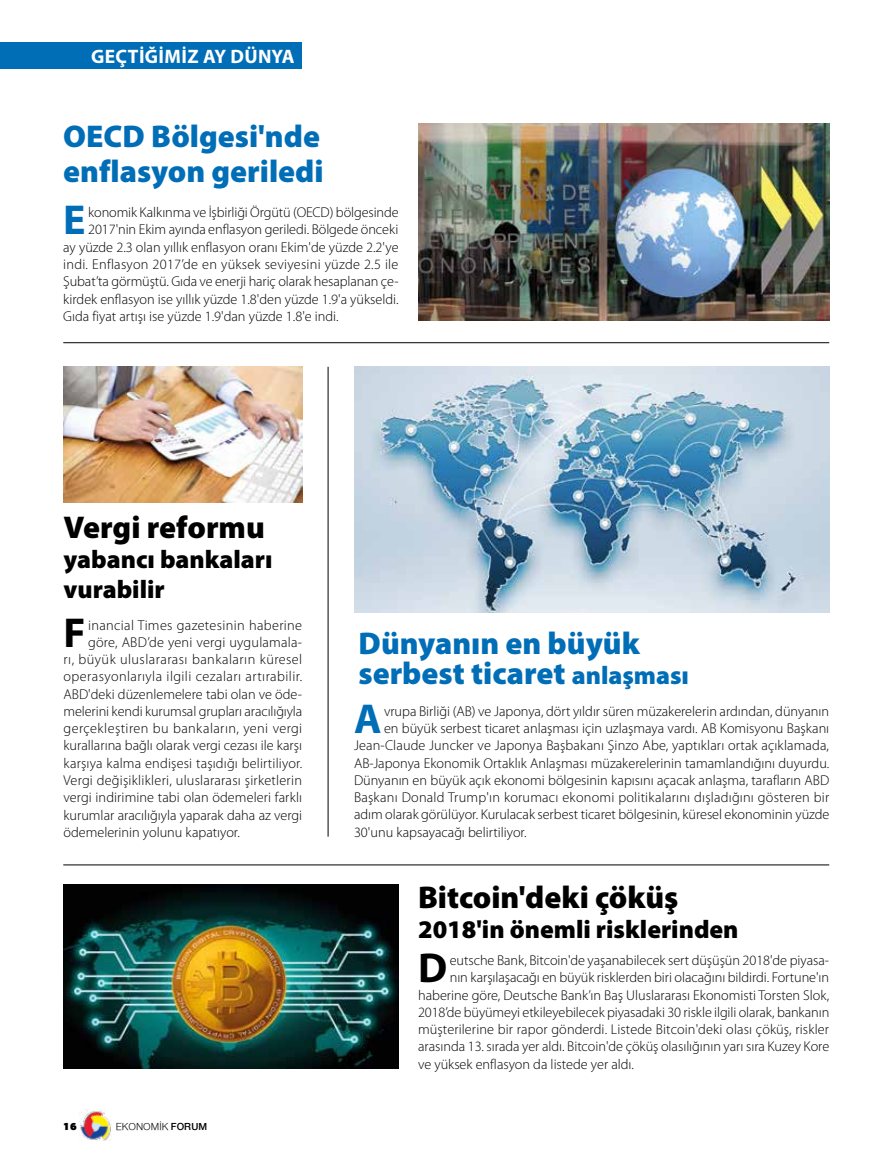
<style>
.page{position:relative;width:893px;height:1170px;background:#fff}
.page>*{position:absolute;margin:0;border:0;box-sizing:border-box;transform-origin:0 0}
.t1{font:700 42px "Myriad Pro";color:#006eb7}
.t2{font:700 42px "Myriad Pro";color:#000}
.t3{font:900 31.5px/30px "Myriad Pro";color:#006eb7}
.t4{font:900 31.5px "Myriad Pro";color:#000}
.t5{font:900 25.5px/30px "Myriad Pro";color:#000}
.t6{font:700 19.5px "Myriad Pro";letter-spacing:.02em;color:#fff}
.t7{font:300 14.25px "Myriad Pro";color:#000}
.t8{font:300 14.25px "Myriad Pro";letter-spacing:.03em;color:#000}
.t9{font:300 14.25px "Myriad Pro";letter-spacing:.02em;color:#000}
.t10{font:300 14.25px "Myriad Pro";letter-spacing:.025em;color:#000}
.t11{font:10.5px "Nimbus Sans Novus";color:#000}
.t12{font:900 10.5px "PF Agora Sans Pro";color:#000}
.s1{font-weight:600}
.s2{font-size:25.5px}
</style>
<div class="page">
<img style="left:80px;top:1109px;width:31px;height:31px">
<img style="left:354px;top:367px;width:475px;height:245px">
<img style="left:418px;top:123px;width:411px;height:198px">
<div style="left:0;top:43px;width:302px;height:26px;background:#006eb7"></div>
<hr style="left:328px;top:367px;width:1px;height:469px;background:#000">
<hr style="left:63px;top:342px;width:766px;height:1px;background:#000">
<hr style="left:63px;top:864px;width:766px;height:1px;background:#000">
<img style="left:64px;top:367px;width:238px;height:135px">
<img style="left:63px;top:884px;width:336px;height:184px">
<h3 class="t6" style="left:91px;top:45px;width:205px">GEÇTİĞİMİZ AY DÜNYA</h3>
<h2 class="t3" style="left:63px;top:119px;width:262px;line-height:34.5px">OECD Bölgesi'nde enflasyon geriledi</h2>
<h1 class="t1" style="left:63px;top:197px;width:24px">E</h1>
<p class="t7" style="left:88px;top:204px;width:312px">konomik Kalkınma ve İşbirliği Örgütü (OECD) bölgesinde</p>
<p class="t7" style="left:88px;top:222px;width:312px">2017'nin Ekim ayında enflasyon geriledi. Bölgede önceki</p>
<p class="t7" style="left:63px;top:239px;width:337px">ay yüzde 2.3 olan yıllık enflasyon oranı Ekim'de yüzde 2.2'ye</p>
<p class="t9" style="left:63px;top:256px;width:337px">indi. Enflasyon 2017’de en yüksek seviyesini yüzde 2.5 ile</p>
<p class="t7" style="left:63px;top:274px;width:337px">Şubat’ta görmüştü. Gıda ve enerji hariç olarak hesaplanan çe-</p>
<p class="t7" style="left:63px;top:291px;width:337px">kirdek enflasyon ise yıllık yüzde 1.8'den yüzde 1.9'a yükseldi.</p>
<p class="t7" style="left:63px;top:308px;width:277px">Gıda fiyat artışı ise yüzde 1.9'dan yüzde 1.8'e indi.</p>
<h2 class="t4" style="left:64px;top:509px;width:203px">Vergi reformu</h2>
<h3 class="t5" style="left:64px;top:544px;width:210px">yabancı bankaları vurabilir</h3>
<h1 class="t2" style="left:64px;top:609px;width:24px">F</h1>
<p class="t10" style="left:88px;top:617px;width:216px">inancial Times gazetesinin haberine</p>
<p class="t7" style="left:88px;top:634px;width:215px">göre, ABD’de yeni vergi uygulamala-</p>
<p class="t8" style="left:64px;top:651px;width:240px">rı, büyük uluslararası bankaların küresel</p>
<p class="t8" style="left:64px;top:668px;width:240px">operasyonlarıyla ilgili cezaları artırabilir.</p>
<p class="t7" style="left:64px;top:686px;width:240px">ABD'deki düzenlemelere tabi olan ve öde-</p>
<p class="t7" style="left:64px;top:703px;width:240px">melerini kendi kurumsal grupları aracılığıyla</p>
<p class="t8" style="left:64px;top:720px;width:240px">gerçekleştiren bu bankaların, yeni vergi</p>
<p class="t7" style="left:64px;top:737px;width:240px">kurallarına bağlı olarak vergi cezası ile karşı</p>
<p class="t7" style="left:64px;top:755px;width:240px">karşıya kalma endişesi taşıdığı belirtiliyor.</p>
<p class="t7" style="left:64px;top:772px;width:240px">Vergi değişiklikleri, uluslararası şirketlerin</p>
<p class="t7" style="left:64px;top:789px;width:240px">vergi indirimine tabi olan ödemeleri farklı</p>
<p class="t7" style="left:64px;top:806px;width:240px">kurumlar aracılığıyla yaparak daha az vergi</p>
<p class="t7" style="left:64px;top:824px;width:178px">ödemelerinin yolunu kapatıyor.</p>
<p class="t12" style="left:63px;top:1119px;width:15px">16</p>
<p class="t11" style="left:116px;top:1120px;width:93px">EKONOMİK <span class="s1">FORUM</span></p>
<h2 class="t3" style="left:359px;top:628px;width:332px">Dünyanın en büyük serbest ticaret <span class="s2">anlaşması</span></h2>
<h1 class="t1" style="left:354px;top:695px;width:29px">A</h1>
<p class="t7" style="left:384px;top:703px;width:446px">vrupa Birliği (AB) ve Japonya, dört yıldır süren müzakerelerin ardından, dünyanın</p>
<p class="t7" style="left:384px;top:720px;width:447px">en büyük serbest ticaret anlaşması için uzlaşmaya vardı. AB Komisyonu Başkanı</p>
<p class="t7" style="left:354px;top:737px;width:477px">Jean-Claude Juncker ve Japonya Başbakanı Şinzo Abe, yaptıkları ortak açıklamada,</p>
<p class="t7" style="left:354px;top:755px;width:477px">AB-Japonya Ekonomik Ortaklık Anlaşması müzakerelerinin tamamlandığını duyurdu.</p>
<p class="t7" style="left:354px;top:772px;width:477px">Dünyanın en büyük açık ekonomi bölgesinin kapısını açacak anlaşma, tarafların ABD</p>
<p class="t7" style="left:354px;top:789px;width:477px">Başkanı Donald Trump'ın korumacı ekonomi politikalarını dışladığını gösteren bir</p>
<p class="t7" style="left:354px;top:806px;width:477px">adım olarak görülüyor. Kurulacak serbest ticaret bölgesinin, küresel ekonominin yüzde</p>
<p class="t7" style="left:354px;top:824px;width:174px">30'unu kapsayacağı belirtiliyor.</p>
<h2 class="t4" style="left:418px;top:879px;width:262px">Bitcoin'deki çöküş</h2>
<h3 class="t5" style="left:418px;top:914px;width:322px">2018'in önemli risklerinden</h3>
<h1 class="t2" style="left:418px;top:944px;width:31px">D</h1>
<p class="t7" style="left:450px;top:952px;width:381px">eutsche Bank, Bitcoin'de yaşanabilecek sert düşüşün 2018'de piyasa-</p>
<p class="t7" style="left:450px;top:969px;width:381px">nın karşılaşacağı en büyük risklerden biri olacağını bildirdi. Fortune'ın</p>
<p class="t7" style="left:418px;top:986px;width:413px">haberine göre, Deutsche Bank’ın Baş Uluslararası Ekonomisti Torsten Slok,</p>
<p class="t7" style="left:418px;top:1004px;width:413px">2018’de büyümeyi etkileyebilecek piyasadaki 30 riskle ilgili olarak, bankanın</p>
<p class="t7" style="left:418px;top:1021px;width:412px">müşterilerine bir rapor gönderdi. Listede Bitcoin'deki olası çöküş, riskler</p>
<p class="t7" style="left:418px;top:1038px;width:413px">arasında 13. sırada yer aldı. Bitcoin'de çöküş olasılığının yarı sıra Kuzey Kore</p>
<p class="t7" style="left:418px;top:1055px;width:217px">ve yüksek enflasyon da listede yer aldı.</p>
</div>
